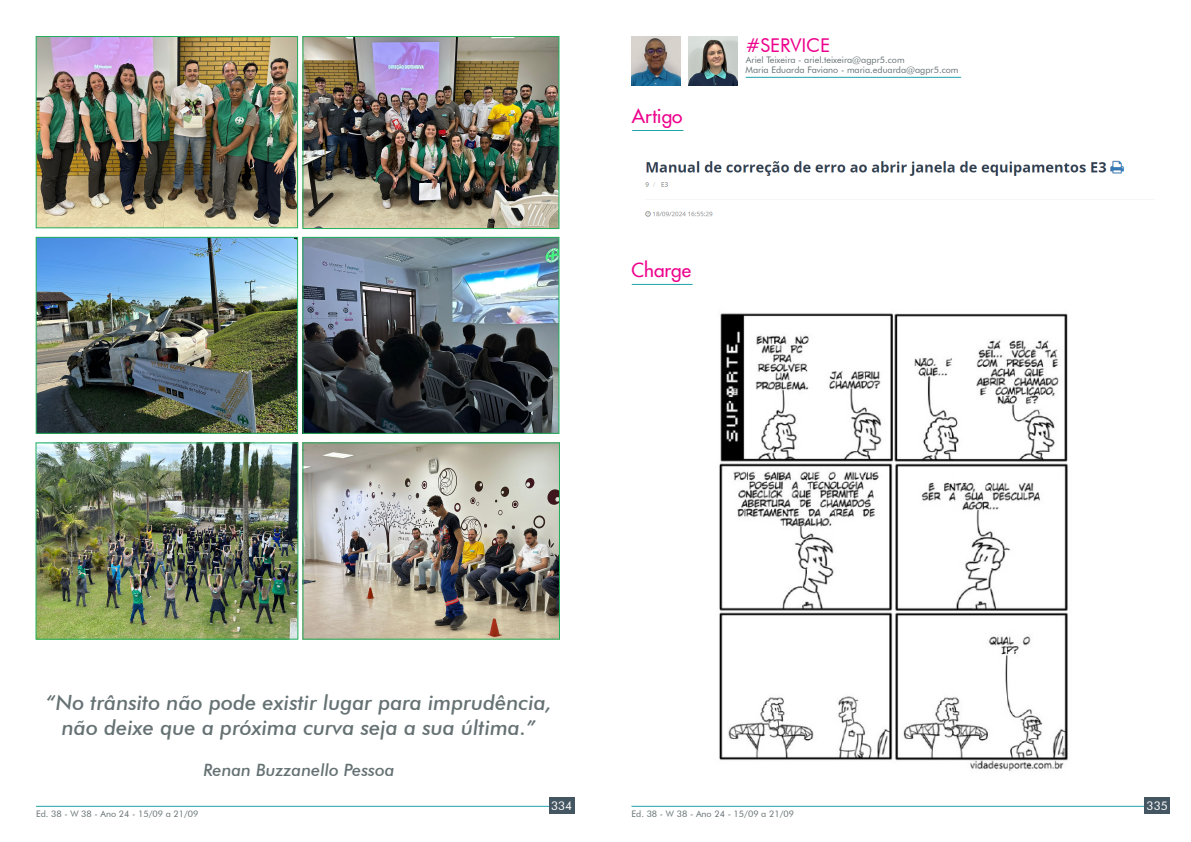
<style>
.page{position:relative;width:1191px;height:842px;background:#fff}
.page>*{position:absolute;margin:0;border:0;box-sizing:border-box;transform-origin:0 0}
.t1{font:italic 500 21px "Futura BT";color:#657173}
.t2{font:500 19px "Futura";color:#ed028c}
.t3{font:19px "Futura BT";color:#ed028c}
.t4{font:italic 500 17px "Futura BT";color:#657173}
.t5{font:12px "Futura BT";color:#fff}
.t6{font:9px "Futura BT";color:#657173}
</style>
<div class="page">
<hr style="left:36px;top:806px;width:523px;height:1px;background:#1ea2aa">
<hr style="left:631px;top:806px;width:524px;height:1px;background:#1ea2aa">
<div style="left:549px;top:798px;width:25px;height:16px;background:#445662"></div>
<div style="left:1144px;top:798px;width:26px;height:16px;background:#445662"></div>
<hr style="left:745px;top:77px;width:216px;height:1px;background:#1ea2aa">
<img style="left:631px;top:36px;width:49px;height:50px">
<img style="left:688px;top:37px;width:49px;height:49px">
<img style="left:645px;top:160px;width:479px;height:57px">
<hr style="left:632px;top:130px;width:51px;height:1px;background:#1ea2aa">
<hr style="left:632px;top:284px;width:60px;height:1px;background:#1ea2aa">
<img style="left:304px;top:444px;width:254px;height:194px">
<div style="left:302px;top:442px;width:258px;height:198px;border:1px solid #22af5d"></div>
<img style="left:38px;top:38px;width:258px;height:188px">
<div style="left:36px;top:36px;width:262px;height:192px;border:1px solid #22af5d"></div>
<img style="left:304px;top:239px;width:253px;height:193px">
<div style="left:302px;top:237px;width:257px;height:197px;border:1px solid #22af5d"></div>
<img style="left:38px;top:239px;width:258px;height:193px">
<div style="left:36px;top:237px;width:262px;height:197px;border:1px solid #22af5d"></div>
<img style="left:38px;top:444px;width:258px;height:194px">
<div style="left:36px;top:442px;width:262px;height:198px;border:1px solid #22af5d"></div>
<img style="left:304px;top:38px;width:253px;height:189px">
<div style="left:302px;top:36px;width:257px;height:193px;border:1px solid #22af5d"></div>
<img style="left:719px;top:313px;width:349px;height:458px">
<p class="t2" style="left:632px;top:104px;width:52px">Artigo</p>
<p class="t2" style="left:631px;top:258px;width:61px">Charge</p>
<p class="t3" style="left:746px;top:33px;width:86px">#SERVICE</p>
<p class="t6" style="left:745px;top:65px;width:214px">Maria Eduarda Faviano - maria.eduarda@agpr5.com</p>
<p class="t6" style="left:746px;top:55px;width:160px">Ariel Teixeira - ariel.teixeira@agpr5.com</p>
<p class="t1" style="left:46px;top:690px;width:507px">“No trânsito não pode existir lugar para imprudência,</p>
<p class="t1" style="left:62px;top:715px;width:476px">não deixe que a próxima curva seja a sua última.”</p>
<p class="t4" style="left:203px;top:759px;width:193px">Renan Buzzanello Pessoa</p>
<h3 class="t5" style="left:551px;top:798px;width:23px">334</h3>
<h3 class="t5" style="left:1146px;top:798px;width:23px">335</h3>
<p class="t6" style="left:36px;top:808px;width:164px">Ed. 38 - W 38 - Ano 24 - 15/09 a 21/09</p>
<p class="t6" style="left:631px;top:808px;width:164px">Ed. 38 - W 38 - Ano 24 - 15/09 a 21/09</p>
</div>
